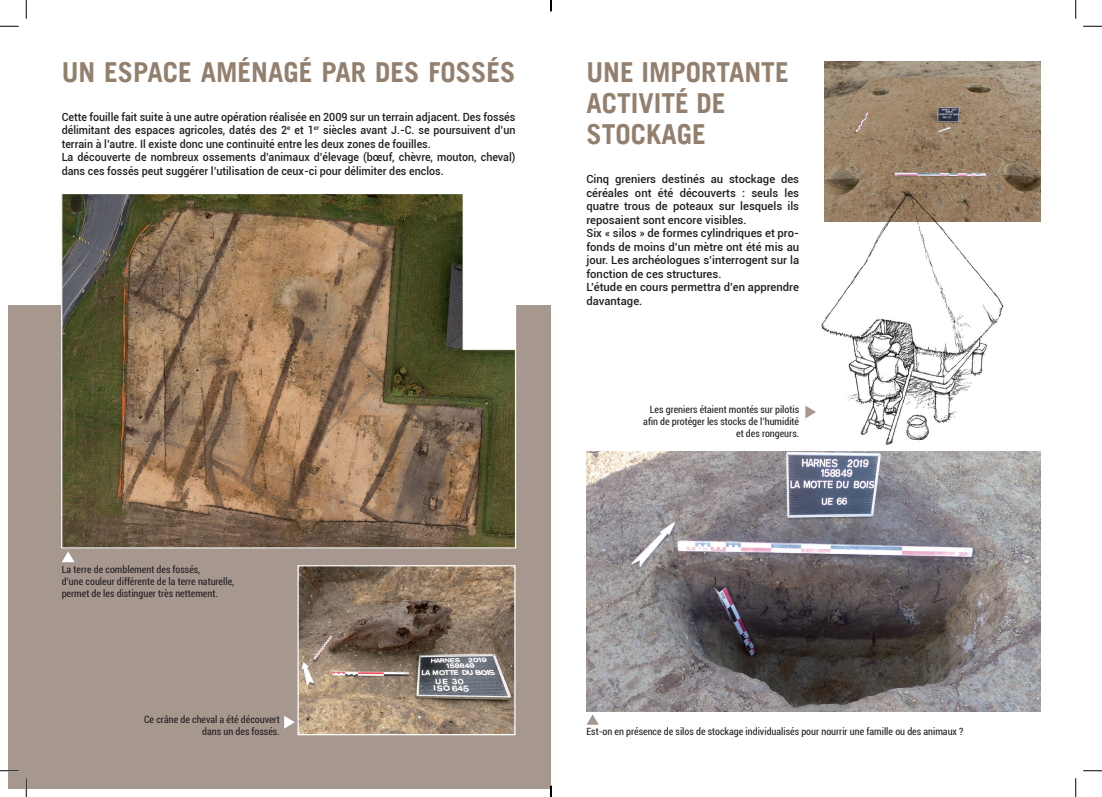
<style>
.page{position:relative;width:1102px;height:797px;background:#fff}
.page>*{position:absolute;margin:0;border:0;box-sizing:border-box;transform-origin:0 0}
.t1{font:700 27.5px/31.2px "Trade Gothic LT";color:#937f6e}
.t2{font:500 11.25px/13.5px "Roboto";color:#231f20;scale:.95 1}
.t3{font:500 11.25px/13.5px "Roboto";color:#231f20}
.t4{font:condensed 10px/12px "Roboto";color:#231f20;text-align:right}
</style>
<div class="page">
<div style="left:9px;top:304px;width:542px;height:484px;background:#a6978f"></div>
<img style="left:63px;top:195px;width:451px;height:351px">
<img style="left:299px;top:567px;width:214px;height:166px">
<div style="left:297px;top:565px;width:218px;height:170px;border:1px solid #fff"></div>
<img style="left:586px;top:451px;width:454px;height:260px">
<svg style="left:62px;top:551px;width:13px;height:11px"></svg>
<svg style="left:284px;top:716px;width:11px;height:12px"></svg>
<img style="left:824px;top:62px;width:216px;height:159px">
<img style="left:821px;top:190px;width:183px;height:255px">
<svg style="left:805px;top:405px;width:11px;height:13px"></svg>
<svg style="left:587px;top:714px;width:11px;height:10px"></svg>
<svg style="left:0;top:25px;width:19px;height:2px"></svg>
<svg style="left:1083px;top:25px;width:18px;height:2px"></svg>
<svg style="left:0;top:770px;width:19px;height:1px"></svg>
<svg style="left:1083px;top:770px;width:18px;height:1px"></svg>
<svg style="left:25px;top:0;width:2px;height:19px"></svg>
<svg style="left:25px;top:778px;width:2px;height:19px"></svg>
<svg style="left:1075px;top:0;width:1px;height:19px"></svg>
<svg style="left:1075px;top:778px;width:1px;height:19px"></svg>
<svg style="left:550px;top:785px;width:1px;height:12px"></svg>
<h1 class="t1" style="left:62px;top:56px;width:455px">UN ESPACE AMÉNAGÉ PAR DES FOSSÉS</h1>
<p class="t2" style="left:62px;top:109px;width:479px">Cette fouille fait suite à une autre opération réalisée en 2009 sur un terrain adjacent. Des fossés délimitant des espaces agricoles, datés des 2<sup>e</sup> et 1<sup>er</sup> siècles avant J.-C. se poursuivent d’un terrain à l’autre. Il existe donc une continuité entre les deux zones de fouilles.<br>La découverte de nombreux ossements d’animaux d’élevage (bœuf, chèvre, mouton, cheval) dans ces fossés peut suggérer l’utilisation de ceux-ci pour délimiter des enclos.</p>
<p class="t4" style="left:62px;top:562px;width:174px;text-align:left">La terre de comblement des fossés,<br>d’une couleur différente de la terre naturelle, permet de les distinguer très nettement.</p>
<h1 class="t1" style="left:586px;top:56px;width:204px">UNE IMPORTANTE<br>ACTIVITÉ DE<br>STOCKAGE</h1>
<p class="t3" style="left:586px;top:172px;width:214px">Cinq greniers destinés au stockage des céréales ont été découverts : seuls les quatre trous de poteaux sur lesquels ils reposaient sont encore visibles.<br>Six « silos » de formes cylindriques et pro&shy;fonds de moins d’un mètre ont été mis au jour. Les archéologues s’interrogent sur la fonction de ces structures.<br>L’étude en cours permettra d’en apprendre davantage.</p>
<p class="t4" style="left:643px;top:403px;width:157px">Les greniers étaient montés sur pilotis afin de protéger les stocks de l’humidité et des rongeurs.</p>
<p class="t4" style="left:144px;top:713px;width:137px">Ce crâne de cheval a été découvert dans un des fossés.</p>
<p class="t4" style="left:586px;top:725px;width:378px">Est-on en présence de silos de stockage individualisés pour nourrir une famille ou des animaux ?</p>
</div>
